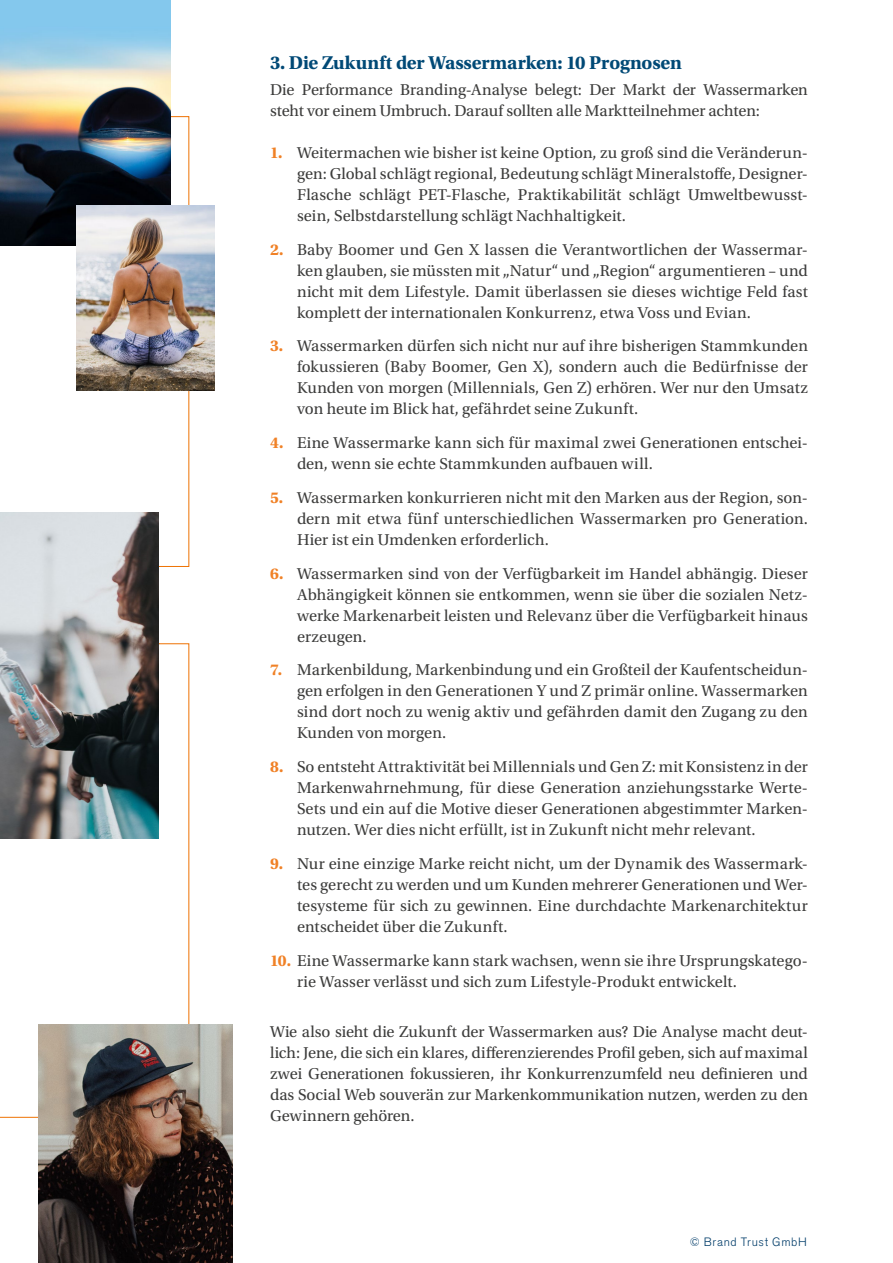
<style>
.page{position:relative;width:893px;height:1263px;background:#fff}
.page>*{position:absolute;margin:0;border:0;box-sizing:border-box;transform-origin:0 0}
.t1{font:700 19.5px "Utopia Std";letter-spacing:-.01em;color:#004976}
.t2{font:16.5px/21px "Utopia Std";letter-spacing:.005em;color:#3c3c3b;text-align:justify}
.t3{font:300 12px "Akzidenz Grotesk Pro";letter-spacing:.055em;color:#003c69}
.s1{font-weight:700;color:#f08126}
</style>
<div class="page">
<svg style="left:0;top:116px;width:189px;height:451px"></svg>
<svg style="left:0;top:643px;width:189px;height:475px"></svg>
<img style="left:0;top:512px;width:159px;height:326px">
<img style="left:0;top:0;width:171px;height:245px">
<img style="left:76px;top:206px;width:138px;height:185px">
<img style="left:38px;top:1025px;width:194px;height:238px">
<p class="t1" style="left:270px;top:52px;width:413px">3. Die Zukunft der Wassermarken: 10 Prognosen</p>
<p class="t2" style="left:270px;top:79px;width:539px">Die Performance Branding-Analyse belegt: Der Markt der Wassermarken steht vor einem Umbruch. Darauf sollten alle Marktteilnehmer achten:</p>
<p class="t2" style="left:297px;top:142px;width:512px;text-indent:-27px"><span class="s1">1.</span> Weitermachen wie bisher ist keine Option, zu groß sind die Veränderun&shy;gen: Global schlägt regional, Bedeutung schlägt Mineralstoffe, Designer-Flasche schlägt PET-Flasche, Praktikabilität schlägt Umweltbewusst&shy;sein, Selbstdarstellung schlägt Nachhaltigkeit.</p>
<p class="t2" style="left:297px;top:239px;width:512px;text-indent:-27px"><span class="s1">2.</span> Baby Boomer und Gen X lassen die Verantwortlichen der Wassermar&shy;ken glauben, sie müssten mit „Natur“ und „Region“ argumentieren – und nicht mit dem Lifestyle. Damit überlassen sie dieses wichtige Feld fast komplett der internationalen Konkurrenz, etwa Voss und Evian.</p>
<p class="t2" style="left:297px;top:336px;width:512px;text-indent:-27px"><span class="s1">3.</span> Wassermarken dürfen sich nicht nur auf ihre bisherigen Stammkunden fokussieren (Baby Boomer, Gen X), sondern auch die Bedürfnisse der Kunden von morgen (Millennials, Gen Z) erhören. Wer nur den Umsatz von heute im Blick hat, gefährdet seine Zukunft.</p>
<p class="t2" style="left:297px;top:432px;width:512px;text-indent:-27px"><span class="s1">4.</span> Eine Wassermarke kann sich für maximal zwei Generationen entschei&shy;den, wenn sie echte Stammkunden aufbauen will.</p>
<p class="t2" style="left:297px;top:487px;width:512px;text-indent:-27px"><span class="s1">5.</span> Wassermarken konkurrieren nicht mit den Marken aus der Region, son&shy;dern mit etwa fünf unterschiedlichen Wassermarken pro Generation.<br>Hier ist ein Umdenken erforderlich.</p>
<p class="t2" style="left:297px;top:563px;width:512px;text-indent:-27px"><span class="s1">6.</span> Wassermarken sind von der Verfügbarkeit im Handel abhängig. Dieser Abhängigkeit können sie entkommen, wenn sie über die sozialen Netz&shy;werke Markenarbeit leisten und Relevanz über die Verfügbarkeit hinaus erzeugen.</p>
<p class="t2" style="left:297px;top:660px;width:512px;text-indent:-27px"><span class="s1">7.</span> Markenbildung, Markenbindung und ein Großteil der Kaufentscheidun&shy;gen erfolgen in den Generationen Y und Z primär online. Wassermarken sind dort noch zu wenig aktiv und gefährden damit den Zugang zu den Kunden von morgen.</p>
<p class="t2" style="left:297px;top:757px;width:512px;text-indent:-27px"><span class="s1">8.</span> So entsteht Attraktivität bei Millennials und Gen Z: mit Konsistenz in der Markenwahrnehmung, für diese Generation anziehungsstarke Werte-Sets und ein auf die Motive dieser Generationen abgestimmter Marken&shy;nutzen. Wer dies nicht erfüllt, ist in Zukunft nicht mehr relevant.</p>
<p class="t2" style="left:297px;top:853px;width:512px;text-indent:-27px"><span class="s1">9.</span> Nur eine einzige Marke reicht nicht, um der Dynamik des Wassermark&shy;tes gerecht zu werden und um Kunden mehrerer Generationen und Wer&shy;tesysteme für sich zu gewinnen. Eine durchdachte Markenarchitektur entscheidet über die Zukunft.</p>
<p class="t2" style="left:297px;top:950px;width:512px;text-indent:-27px"><span class="s1">10.</span> Eine Wassermarke kann stark wachsen, wenn sie ihre Ursprungskatego&shy;rie Wasser verlässt und sich zum Lifestyle-Produkt entwickelt.</p>
<p class="t2" style="left:270px;top:1022px;width:539px">Wie also sieht die Zukunft der Wassermarken aus? Die Analyse macht deut&shy;lich: Jene, die sich ein klares, differenzierendes Profil geben, sich auf maximal zwei Generationen fokussieren, ihr Konkurrenzumfeld neu definieren und das Social Web souverän zur Markenkommunikation nutzen, werden zu den Gewinnern gehören.</p>
<p class="t3" style="left:690px;top:1234px;width:119px">© Brand Trust GmbH</p>
</div>
